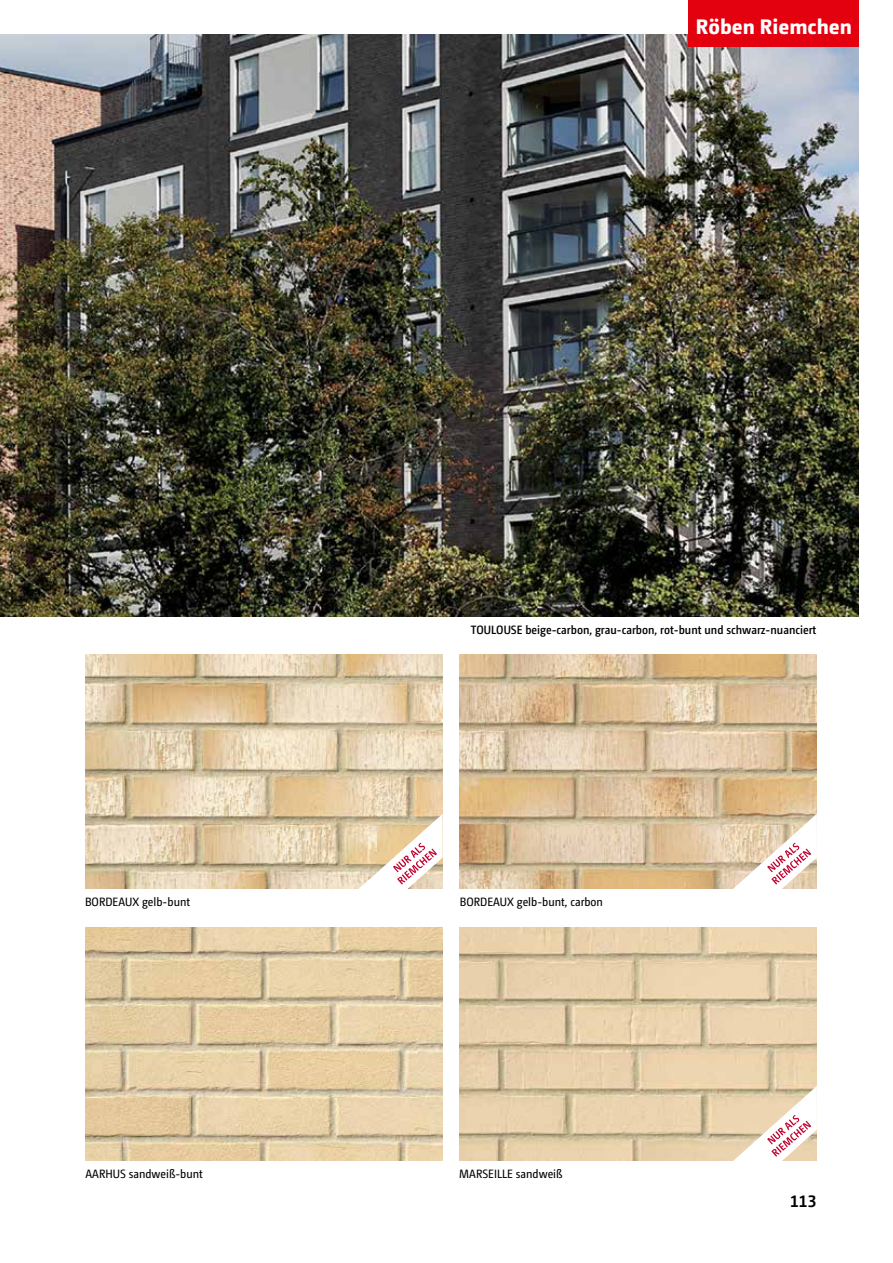
<style>
.page{position:relative;width:893px;height:1263px;background:#fff}
.page>*{position:absolute;margin:0;border:0;box-sizing:border-box;transform-origin:0 0}
.t1{font:800 21px "Camingo Dos Pro";color:#fff}
.t2{font:700 16.5px "Camingo Dos Pro";color:#000}
.t3{font:12px "Camingo Dos Pro S Cd";color:#000}
.t4{font:600 12px "Camingo Dos Pro S Cd";color:#000}
</style>
<div class="page">
<img style="left:0;top:34px;width:859px;height:583px">
<div style="left:689px;top:0;width:170px;height:47px;background:#e3000f"></div>
<img style="left:459px;top:927px;width:357px;height:234px">
<svg style="left:733px;top:1086px;width:84px;height:75px"></svg>
<img style="left:85px;top:655px;width:357px;height:234px">
<svg style="left:358px;top:814px;width:85px;height:75px"></svg>
<img style="left:459px;top:655px;width:357px;height:234px">
<svg style="left:733px;top:814px;width:84px;height:75px"></svg>
<img style="left:85px;top:927px;width:357px;height:234px">
<h1 class="t1" style="left:696px;top:13px;width:157px">Röben Riemchen</h1>
<p class="t4" style="left:471px;top:623px;width:347px">TOULOUSE beige-carbon, grau-carbon, rot-bunt und schwarz-nuanciert</p>
<p class="t3" style="left:85px;top:895px;width:107px">BORDEAUX gelb-bunt</p>
<p class="t3" style="left:460px;top:895px;width:145px">BORDEAUX gelb-bunt, carbon</p>
<p class="t3" style="left:85px;top:1167px;width:119px">AARHUS sandweiß-bunt</p>
<p class="t3" style="left:459px;top:1167px;width:105px">MARSEILLE sandweiß</p>
<h2 class="t2" style="left:790px;top:1191px;width:28px">113</h2>
</div>
